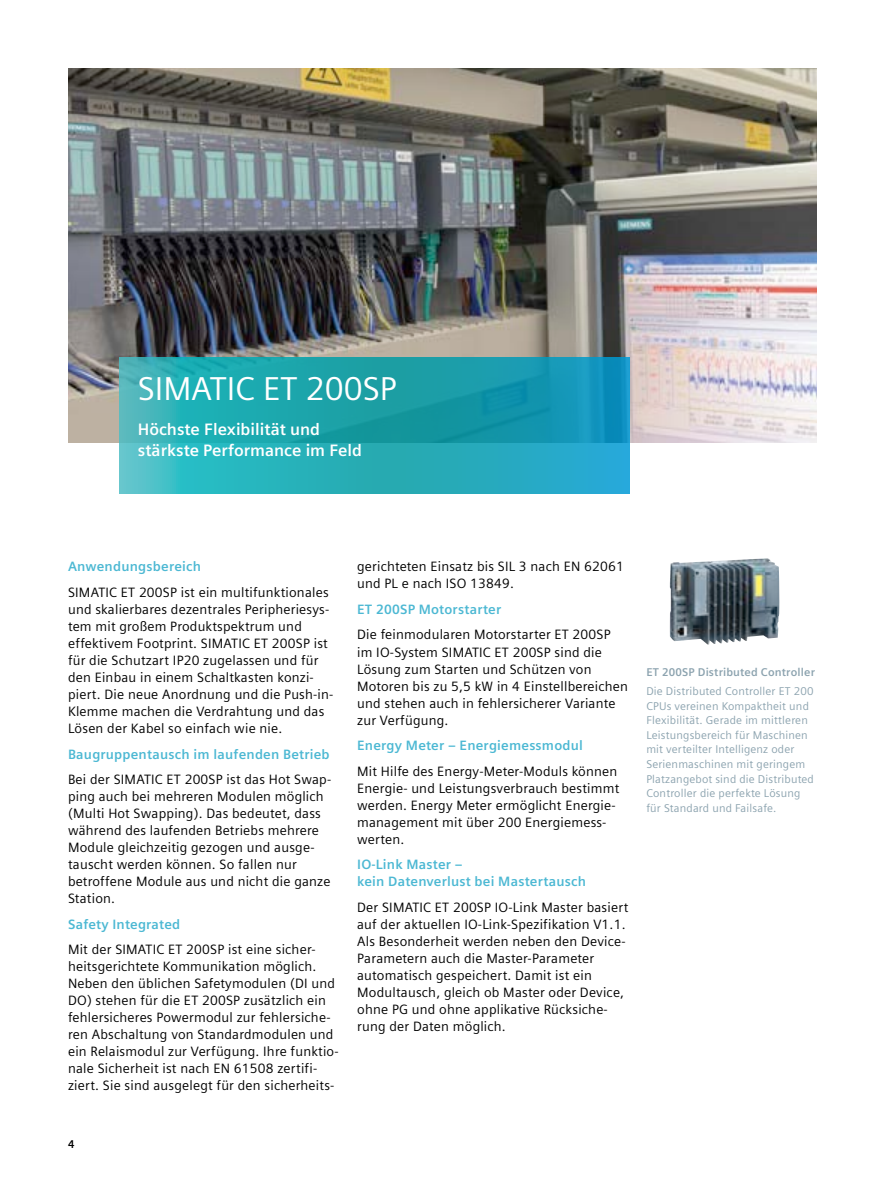
<style>
.page{position:relative;width:893px;height:1191px;background:#fff}
.page>*{position:absolute;margin:0;border:0;box-sizing:border-box;transform-origin:0 0}
.t1{font:33px "Siemens Sans Global";color:#fff}
.t2{font:700 16.5px/21.5px "Siemens Sans Global";color:#fff}
.t3{font:13.5px/17px "Siemens Sans Global";letter-spacing:.015em;color:#000}
.t4{font:700 13.5px/17px "Siemens Sans Global";letter-spacing:.015em;color:#4cb8d3}
.t5{font:11.25px/14.7px "Siemens Sans Global";letter-spacing:.015em;color:#8ca3af}
.t6{font:700 11.25px "Siemens Sans Global";letter-spacing:.015em;color:#8ca3af}
.t7{font:700 11.25px "Siemens Sans Global";color:#000}
</style>
<div class="page">
<img style="left:68px;top:68px;width:748px;height:374px">
<svg style="left:119px;top:357px;width:510px;height:136px;background:#23a6b4"></svg>
<img style="left:670px;top:558px;width:108px;height:86px">
<h1 class="t1" style="left:138px;top:364px;width:260px">SIMATIC ET 200SP</h1>
<p class="t2" style="left:138px;top:418px;width:226px">Höchste Flexibilität und stärkste Performance im Feld</p>
<p class="t4" style="left:68px;top:558px;width:135px">Anwendungsbereich</p>
<p class="t3" style="left:68px;top:584px;width:267px">SIMATIC ET 200SP ist ein multifunktionales und skalierbares dezentrales Peripheriesys&shy;tem mit großem Produktspektrum und effektivem Footprint. SIMATIC ET 200SP ist für die Schutzart IP20 zugelassen und für den Einbau in einem Schaltkasten konzi&shy;piert. Die neue Anordnung und die Push-in-Klemme machen die Verdrahtung und das Lösen der Kabel so einfach wie nie.</p>
<p class="t4" style="left:68px;top:745px;width:263px">Baugruppentausch im laufenden Betrieb</p>
<p class="t3" style="left:68px;top:771px;width:265px">Bei der SIMATIC ET 200SP ist das Hot Swap&shy;ping auch bei mehreren Modulen möglich (Multi Hot Swapping). Das bedeutet, dass während des laufenden Betriebs mehrere Module gleichzeitig gezogen und ausge&shy;tauscht werden können. So fallen nur betroffene Module aus und nicht die ganze Station.</p>
<p class="t4" style="left:68px;top:915px;width:114px">Safety Integrated</p>
<p class="t3" style="left:68px;top:941px;width:272px">Mit der SIMATIC ET 200SP ist eine sicher&shy;heitsgerichtete Kommunikation möglich.<br>Neben den üblichen Safetymodulen (DI und DO) stehen für die ET 200SP zusätzlich ein fehlersicheres Powermodul zur fehlersiche&shy;ren Abschaltung von Standardmodulen und ein Relaismodul zur Verfügung. Ihre funktio&shy;nale Sicherheit ist nach EN 61508 zertifi&shy;ziert. Sie sind ausgelegt für den sicherheits-</p>
<p class="t7" style="left:68px;top:1137px;width:8px">4</p>
<p class="t3" style="left:357px;top:559px;width:268px">gerichteten Einsatz bis SIL 3 nach EN 62061 und PL e nach ISO 13849.</p>
<p class="t4" style="left:357px;top:601px;width:146px">ET 200SP Motorstarter</p>
<p class="t3" style="left:357px;top:627px;width:272px">Die feinmodularen Motorstarter ET 200SP im IO-System SIMATIC ET 200SP sind die Lösung zum Starten und Schützen von Motoren bis zu 5,5 kW in 4 Einstellbereichen und stehen auch in fehlersicherer Variante zur Verfügung.</p>
<p class="t4" style="left:357px;top:737px;width:227px">Energy Meter – Energiemessmodul</p>
<p class="t3" style="left:357px;top:763px;width:264px">Mit Hilfe des Energy-Meter-Moduls können Energie- und Leistungsverbrauch bestimmt werden. Energy Meter ermöglicht Energie&shy;management mit über 200 Energiemess&shy;werten.</p>
<p class="t4" style="left:357px;top:856px;width:230px">IO-Link Master –<br>kein Datenverlust bei Mastertausch</p>
<p class="t3" style="left:357px;top:899px;width:273px">Der SIMATIC ET 200SP IO-Link Master basiert auf der aktuellen IO-Link-Spezifikation V1.1.<br>Als Besonderheit werden neben den Device-Parametern auch die Master-Parameter automatisch gespeichert. Damit ist ein Modultausch, gleich ob Master oder Device, ohne PG und ohne applikative Rücksiche&shy;rung der Daten möglich.</p>
<p class="t6" style="left:646px;top:665px;width:170px">ET 200SP Distributed Controller</p>
<p class="t5" style="left:646px;top:684px;width:169px">Die Distributed Controller ET 200<br>CPUs vereinen Kompaktheit und<br>Flexibilität. Gerade im mittleren<br>Leistungsbereich für Maschinen mit verteilter Intelligenz oder<br>Serienmaschinen mit geringem<br>Platzangebot sind die Distributed<br>Controller die perfekte Lösung für Standard und Failsafe.</p>
</div>
